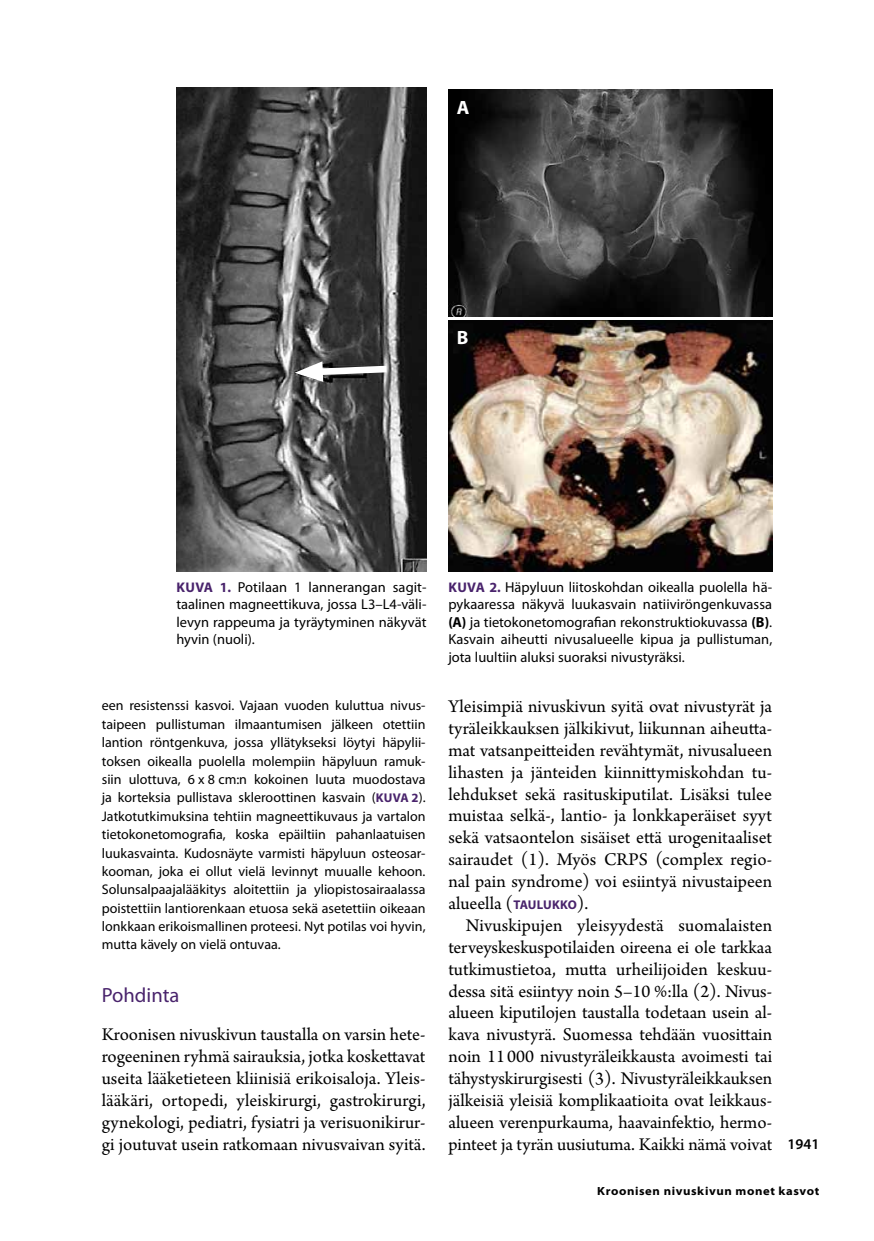
<style>
.page{position:relative;width:874px;height:1241px;background:#fff}
.page>*{position:absolute;margin:0;border:0;box-sizing:border-box;transform-origin:0 0}
.t1{font:20.65px "Myriad Pro";color:#49236c}
.t2{font:700 19.25px "Myriad Pro";color:#fff}
.t3{font:18.9px/21.9px "Arno Pro";color:#000;text-align:justify}
.t4{font:600 14.88px "Myriad Pro";color:#000}
.t5{font:14.35px/17.5px "Myriad Pro";color:#000;text-align:justify}
.t6{font:14px/18.4px "Myriad Pro";color:#000;text-align:justify}
.t7{font:700 semi-expanded 11.9px "Myriad Pro";letter-spacing:.05em;color:#000}
.s1{font-weight:700;font-size:14px;color:#49236c}
.s2{font-weight:700;font-size:12.6px;color:#49236c}
.s3{font-weight:700}
.s4{font-family:"Myriad Pro";font-weight:700;font-size:12.6px;color:#49236c}
</style>
<div class="page">
<img style="left:176px;top:87px;width:250px;height:484px">
<svg style="left:294px;top:361px;width:99px;height:21px"></svg>
<img style="left:448px;top:89px;width:323px;height:227px">
<img style="left:448px;top:320px;width:323px;height:251px">
<p class="t2" style="left:456px;top:95px;width:14px">A</p>
<p class="t2" style="left:456px;top:324px;width:13px">B</p>
<p class="t5" style="left:176px;top:578px;width:251px"><span class="s1">KUVA 1.</span> Potilaan 1 lannerangan sagit&shy;taalinen magneettikuva, jossa L3–L4-väli&shy;levyn rappeuma ja tyräytyminen näkyvät hyvin (nuoli).</p>
<p class="t6" style="left:102px;top:696px;width:325px">een resistenssi kasvoi. Vajaan vuoden kuluttua nivus&shy;taipeen pullistuman ilmaantumisen jälkeen otettiin lantion röntgenkuva, jossa yllätykseksi löytyi häpylii&shy;toksen oikealla puolella molempiin häpyluun ramuk&shy;siin ulottuva, 6 x 8 cm:n kokoinen luuta muodostava ja korteksia pullistava skleroottinen kasvain (<span class="s2">KUVA 2</span>).<br>Jatkotutkimuksina tehtiin magneettikuvaus ja vartalon tietokonetomografia, koska epäiltiin pahanlaatuisen luukasvainta. Kudosnäyte varmisti häpyluun osteosar&shy;kooman, joka ei ollut vielä levinnyt muualle kehoon.<br>Solunsalpaajalääkitys aloitettiin ja yliopistosairaalassa poistettiin lantiorenkaan etuosa sekä asetettiin oikeaan lonkkaan erikoismallinen proteesi. Nyt potilas voi hyvin, mutta kävely on vielä ontuvaa.</p>
<p class="t1" style="left:102px;top:982px;width:79px">Pohdinta</p>
<p class="t3" style="left:102px;top:1024px;width:325px">Kroonisen nivuskivun taustalla on varsin hete&shy;rogeeninen ryhmä sairauksia, jotka koskettavat useita lääketieteen kliinisiä erikoisaloja. Yleis&shy;lääkäri, ortopedi, yleiskirurgi, gastrokirurgi, gynekologi, pediatri, fysiatri ja verisuonikirur&shy;gi joutuvat usein ratkomaan nivusvaivan syitä.</p>
<p class="t5" style="left:448px;top:578px;width:325px"><span class="s1">KUVA 2.</span> Häpyluun liitoskohdan oikealla puolella hä&shy;pykaaressa näkyvä luukasvain natiiviröngenkuvassa <span class="s3">(A)</span> ja tietokonetomografian rekonstruktiokuvassa <span class="s3">(B)</span>.<br>Kasvain aiheutti nivusalueelle kipua ja pullistuman, jota luultiin aluksi suoraksi nivustyräksi.</p>
<p class="t3" style="left:448px;top:696px;width:325px">Yleisimpiä nivuskivun syitä ovat nivustyrät ja tyräleikkauksen jälkikivut, liikunnan aiheutta&shy;mat vatsanpeitteiden revähtymät, nivusalueen lihasten ja jänteiden kiinnittymiskohdan tu&shy;lehdukset sekä rasituskiputilat. Lisäksi tulee muistaa selkä-, lantio- ja lonkkaperäiset syyt sekä vatsaontelon sisäiset että urogenitaaliset sairaudet (1). Myös CRPS (complex regio&shy;nal pain syndrome) voi esiintyä nivustaipeen alueella (<span class="s4">TAULUKKO</span>).</p>
<p class="t3" style="left:448px;top:915px;width:325px;text-indent:17px">Nivuskipujen yleisyydestä suomalaisten terveyskeskuspotilaiden oireena ei ole tarkkaa tutkimustietoa, mutta urheilijoiden keskuu&shy;dessa sitä esiintyy noin 5–10 %:lla (2). Nivus&shy;alueen kiputilojen taustalla todetaan usein al&shy;kava nivustyrä. Suomessa tehdään vuosittain noin 11 000 nivustyräleikkausta avoimesti tai tähystyskirurgisesti (3). Nivustyräleikkauksen jälkeisiä yleisiä komplikaatioita ovat leikkaus&shy;alueen verenpurkauma, haavainfektio, hermo&shy;pinteet ja tyrän uusiutuma. Kaikki nämä voivat</p>
<p class="t4" style="left:787px;top:1134px;width:33px">1941</p>
<p class="t7" style="left:597px;top:1182px;width:223px">Kroonisen nivuskivun monet kasvot</p>
</div>
